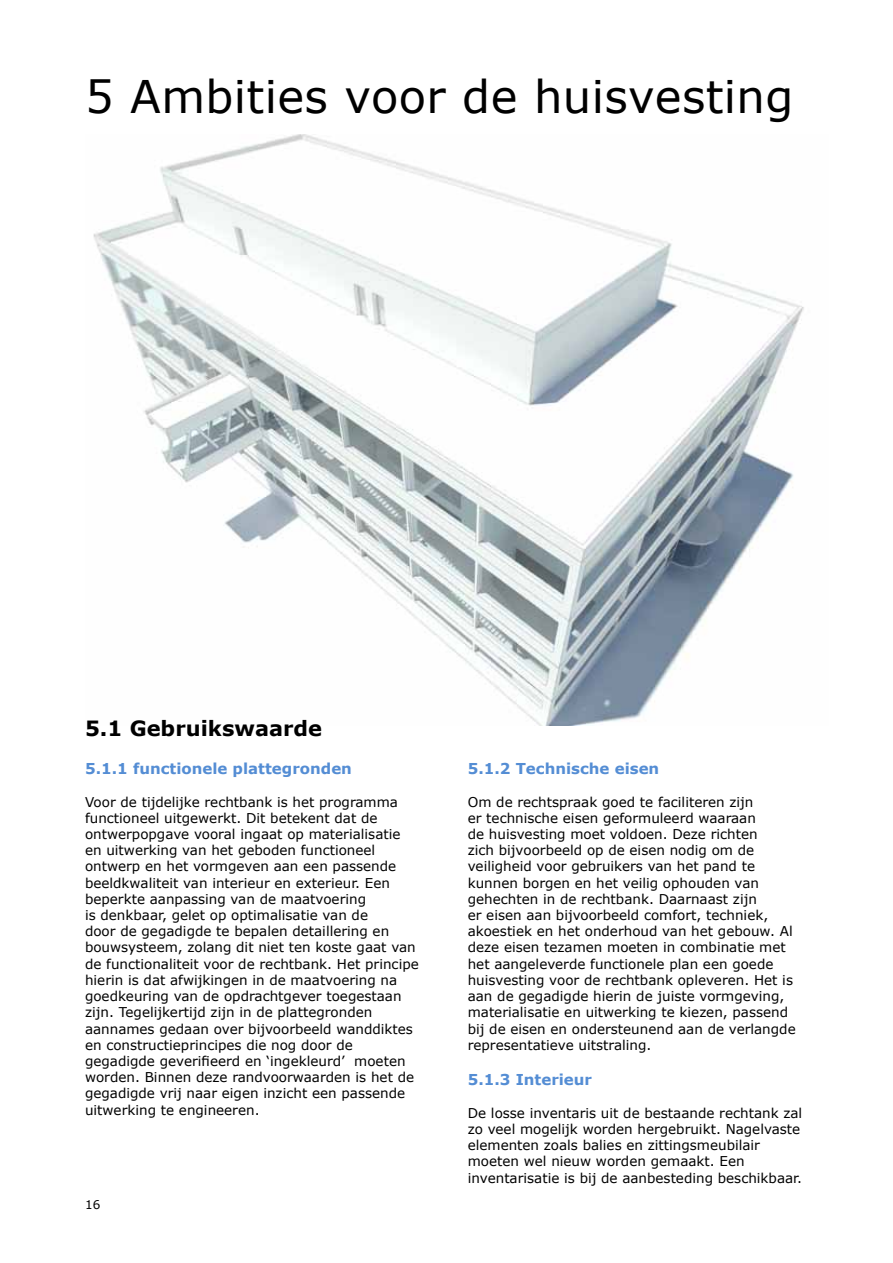
<style>
.page{position:relative;width:893px;height:1263px;background:#fff}
.page>*{position:absolute;margin:0;border:0;box-sizing:border-box;transform-origin:0 0}
.t1{font:45px "Verdana";letter-spacing:.01em;color:#000}
.t2{font:700 21px "Verdana";color:#000}
.t3{font:700 15px "Verdana";color:#548dd4}
.t4{font:13.5px/16.2px "Verdana";color:#000}
.t5{font:12px "Verdana";color:#000}
</style>
<div class="page">
<img style="left:93px;top:135px;width:711px;height:591px">
<h1 class="t1" style="left:85px;top:68px;width:710px">5 Ambities voor de huisvesting</h1>
<h2 class="t2" style="left:85px;top:714px;width:239px">5.1 Gebruikswaarde</h2>
<p class="t3" style="left:85px;top:758px;width:268px">5.1.1 functionele plattegronden</p>
<p class="t4" style="left:85px;top:794px;width:335px">Voor de tijdelijke rechtbank is het programma functioneel uitgewerkt. Dit betekent dat de ontwerpopgave vooral ingaat op materialisatie en uitwerking van het geboden functioneel ontwerp en het vormgeven aan een passende beeldkwaliteit van interieur en exterieur. Een beperkte aanpassing van de maatvoering<br>is denkbaar, gelet op optimalisatie van de<br>door de gegadigde te bepalen detaillering en bouwsysteem, zolang dit niet ten koste gaat van de functionaliteit voor de rechtbank. Het principe hierin is dat afwijkingen in de maatvoering na goedkeuring van de opdrachtgever toegestaan zijn. Tegelijkertijd zijn in de plattegronden aannames gedaan over bijvoorbeeld wanddiktes en constructieprincipes die nog door de gegadigde geverifieerd en ‘ingekleurd’ moeten worden. Binnen deze randvoorwaarden is het de gegadigde vrij naar eigen inzicht een passende uitwerking te engineeren.</p>
<p class="t5" style="left:85px;top:1197px;width:17px">16</p>
<p class="t3" style="left:468px;top:758px;width:193px">5.1.2 Technische eisen</p>
<p class="t4" style="left:468px;top:794px;width:329px">Om de rechtspraak goed te faciliteren zijn<br>er technische eisen geformuleerd waaraan<br>de huisvesting moet voldoen. Deze richten<br>zich bijvoorbeeld op de eisen nodig om de veiligheid voor gebruikers van het pand te kunnen borgen en het veilig ophouden van gehechten in de rechtbank. Daarnaast zijn<br>er eisen aan bijvoorbeeld comfort, techniek, akoestiek en het onderhoud van het gebouw. Al deze eisen tezamen moeten in combinatie met het aangeleverde functionele plan een goede huisvesting voor de rechtbank opleveren. Het is aan de gegadigde hierin de juiste vormgeving, materialisatie en uitwerking te kiezen, passend bij de eisen en ondersteunend aan de verlangde representatieve uitstraling.</p>
<p class="t3" style="left:468px;top:1069px;width:126px">5.1.3 Interieur</p>
<p class="t4" style="left:468px;top:1105px;width:336px">De losse inventaris uit de bestaande rechtank zal zo veel mogelijk worden hergebruikt. Nagelvaste elementen zoals balies en zittingsmeubilair moeten wel nieuw worden gemaakt. Een inventarisatie is bij de aanbesteding beschikbaar.</p>
</div>
